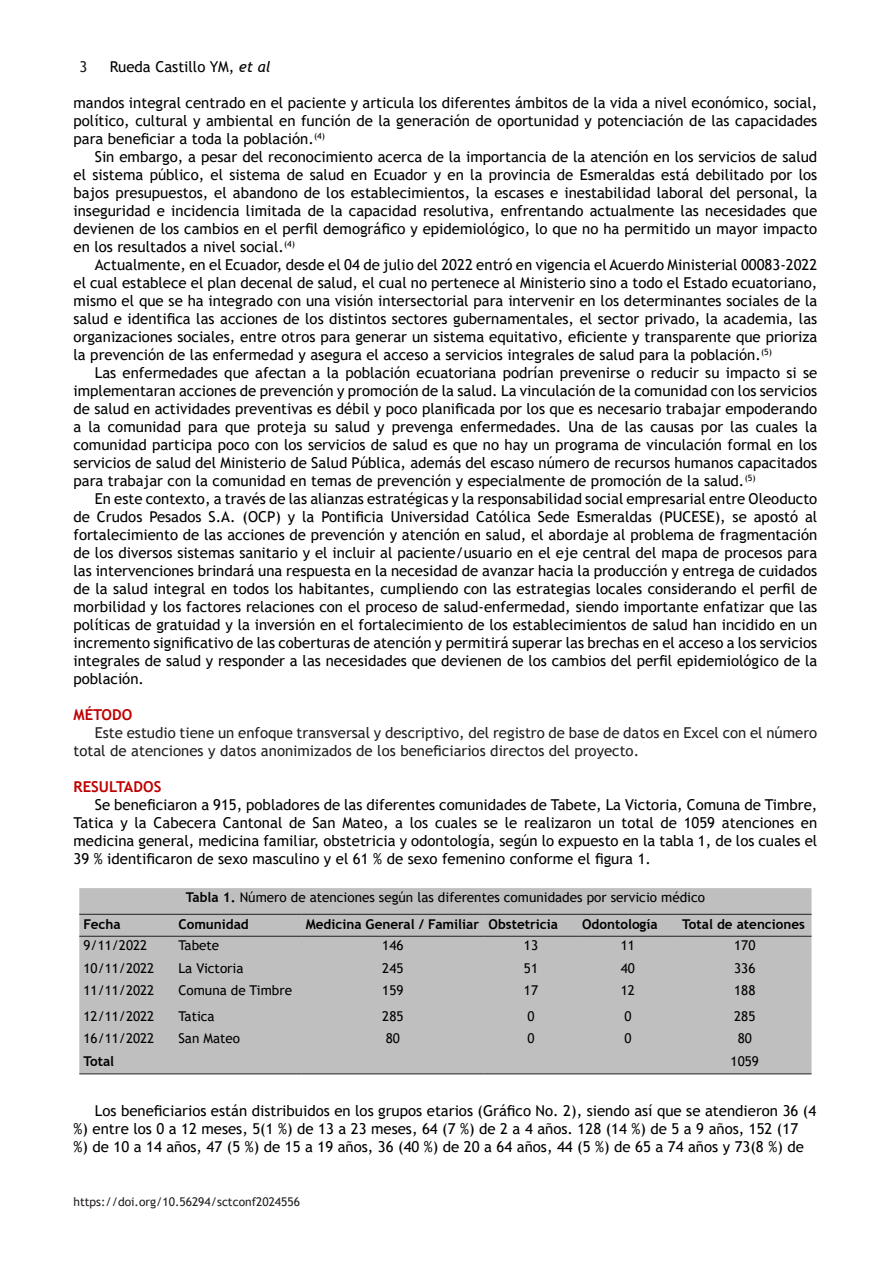
<style>
.page{position:relative;width:893px;height:1263px;background:#fff}
.page>*{position:absolute;margin:0;border:0;box-sizing:border-box;transform-origin:0 0}
.Default{font:15px/18px "Trebuchet MS";color:#000;text-align:justify}
.No_Spacing{font:15px/18px "Trebuchet MS";color:#000}
.t1{font:15px/18px "Trebuchet MS";color:#231f20}
.t2{font:700 15px "Trebuchet MS";color:#be0000}
.t3{font:13.5px "Trebuchet MS";color:#000}
.t4{font:700 13.5px "Trebuchet MS";color:#000}
.t5{font:12px "Trebuchet MS";color:#231f20}
.s1{font-style:italic}
.s2{font-weight:700}
</style>
<div class="page">
<div style="left:79px;top:888px;width:732px;height:185px;background:#bfbfbf"></div>
<hr style="left:79px;top:914px;width:95px;height:1px;background:#231f20">
<hr style="left:174px;top:914px;width:128px;height:1px;background:#231f20">
<hr style="left:302px;top:914px;width:182px;height:1px;background:#231f20">
<hr style="left:484px;top:914px;width:94px;height:1px;background:#231f20">
<hr style="left:578px;top:914px;width:100px;height:1px;background:#231f20">
<hr style="left:678px;top:914px;width:133px;height:1px;background:#231f20">
<hr style="left:79px;top:936px;width:95px;height:1px;background:#231f20">
<hr style="left:174px;top:936px;width:128px;height:1px;background:#231f20">
<hr style="left:302px;top:936px;width:182px;height:1px;background:#231f20">
<hr style="left:484px;top:936px;width:94px;height:1px;background:#231f20">
<hr style="left:578px;top:936px;width:100px;height:1px;background:#231f20">
<hr style="left:678px;top:936px;width:133px;height:1px;background:#231f20">
<hr style="left:79px;top:1073px;width:95px;height:1px;background:#231f20">
<hr style="left:174px;top:1073px;width:128px;height:1px;background:#231f20">
<hr style="left:302px;top:1073px;width:182px;height:1px;background:#231f20">
<hr style="left:484px;top:1073px;width:94px;height:1px;background:#231f20">
<hr style="left:578px;top:1073px;width:100px;height:1px;background:#231f20">
<hr style="left:678px;top:1073px;width:133px;height:1px;background:#231f20">
<p class="t1" style="left:80px;top:58px;width:9px">3</p>
<p class="Default" style="left:110px;top:58px;width:162px">Rueda Castillo YM, <span class="s1">et al</span></p>
<p class="Default" style="left:74px;top:94px;width:745px">mandos integral centrado en el paciente y articula los diferentes ámbitos de la vida a nivel económico, social, político, cultural y ambiental en función de la generación de oportunidad y potenciación de las capacidades para beneficiar a toda la población.<sup>(4)</sup></p>
<p class="Default" style="left:74px;top:148px;width:745px;text-indent:21px">Sin embargo, a pesar del reconocimiento acerca de la importancia de la atención en los servicios de salud el sistema público, el sistema de salud en Ecuador y en la provincia de Esmeraldas está debilitado por los bajos presupuestos, el abandono de los establecimientos, la escases e inestabilidad laboral del personal, la inseguridad e incidencia limitada de la capacidad resolutiva, enfrentando actualmente las necesidades que devienen de los cambios en el perfil demográfico y epidemiológico, lo que no ha permitido un mayor impacto en los resultados a nivel social.<sup>(4)</sup></p>
<p class="Default" style="left:74px;top:256px;width:745px;text-indent:21px">Actualmente, en el Ecuador, desde el 04 de julio del 2022 entró en vigencia el Acuerdo Ministerial 00083-2022 el cual establece el plan decenal de salud, el cual no pertenece al Ministerio sino a todo el Estado ecuatoriano, mismo el que se ha integrado con una visión intersectorial para intervenir en los determinantes sociales de la salud e identifica las acciones de los distintos sectores gubernamentales, el sector privado, la academia, las organizaciones sociales, entre otros para generar un sistema equitativo, eficiente y transparente que prioriza la prevención de las enfermedad y asegura el acceso a servicios integrales de salud para la población.<sup>(5)</sup></p>
<p class="Default" style="left:74px;top:364px;width:745px;text-indent:21px">Las enfermedades que afectan a la población ecuatoriana podrían prevenirse o reducir su impacto si se implementaran acciones de prevención y promoción de la salud. La vinculación de la comunidad con los servicios de salud en actividades preventivas es débil y poco planificada por los que es necesario trabajar empoderando a la comunidad para que proteja su salud y prevenga enfermedades. Una de las causas por las cuales la comunidad participa poco con los servicios de salud es que no hay un programa de vinculación formal en los servicios de salud del Ministerio de Salud Pública, además del escaso número de recursos humanos capacitados para trabajar con la comunidad en temas de prevención y especialmente de promoción de la salud.<sup>(5)</sup></p>
<p class="Default" style="left:74px;top:490px;width:745px;text-indent:21px">En este contexto, a través de las alianzas estratégicas y la responsabilidad social empresarial entre Oleoducto de Crudos Pesados S.A. (OCP) y la Pontificia Universidad Católica Sede Esmeraldas (PUCESE), se apostó al fortalecimiento de las acciones de prevención y atención en salud, el abordaje al problema de fragmentación de los diversos sistemas sanitario y el incluir al paciente/usuario en el eje central del mapa de procesos para las intervenciones brindará una respuesta en la necesidad de avanzar hacia la producción y entrega de cuidados de la salud integral en todos los habitantes, cumpliendo con las estrategias locales considerando el perfil de morbilidad y los factores relaciones con el proceso de salud-enfermedad, siendo importante enfatizar que las políticas de gratuidad y la inversión en el fortalecimiento de los establecimientos de salud han incidido en un incremento significativo de las coberturas de atención y permitirá superar las brechas en el acceso a los servicios integrales de salud y responder a las necesidades que devienen de los cambios del perfil epidemiológico de la población.</p>
<p class="t2" style="left:74px;top:705px;width:60px">MÉTODO</p>
<p class="t1" style="left:74px;top:724px;width:745px;text-indent:21px">Este estudio tiene un enfoque transversal y descriptivo, del registro de base de datos en Excel con el número total de atenciones y datos anonimizados de los beneficiarios directos del proyecto.</p>
<p class="t2" style="left:74px;top:777px;width:89px">RESULTADOS</p>
<p class="Default" style="left:74px;top:796px;width:745px;text-indent:21px">Se beneficiaron a 915, pobladores de las diferentes comunidades de Tabete, La Victoria, Comuna de Timbre, Tatica y la Cabecera Cantonal de San Mateo, a los cuales se le realizaron un total de 1059 atenciones en medicina general, medicina familiar, obstetricia y odontología, según lo expuesto en la tabla 1, de los cuales el 39 % identificaron de sexo masculino y el 61 % de sexo femenino conforme el figura 1.</p>
<p class="t3" style="left:186px;top:889px;width:521px"><span class="s2">Tabla 1.</span> Número de atenciones según las diferentes comunidades por servicio médico</p>
<p class="t4" style="left:84px;top:915px;width:39px">Fecha</p>
<p class="t4" style="left:178px;top:915px;width:72px">Comunidad</p>
<p class="t4" style="left:306px;top:915px;width:175px">Medicina General / Familiar</p>
<p class="t4" style="left:489px;top:915px;width:71px">Obstetricia</p>
<p class="t4" style="left:582px;top:915px;width:77px">Odontología</p>
<p class="t4" style="left:682px;top:915px;width:124px">Total de atenciones</p>
<p class="t3" style="left:84px;top:937px;width:65px">9/11/2022</p>
<p class="t3" style="left:178px;top:937px;width:42px">Tabete</p>
<p class="t3" style="left:382px;top:937px;width:23px">146</p>
<p class="t3" style="left:524px;top:937px;width:16px">13</p>
<p class="t3" style="left:621px;top:937px;width:16px">11</p>
<p class="t3" style="left:734px;top:937px;width:23px">170</p>
<p class="t3" style="left:84px;top:960px;width:72px">10/11/2022</p>
<p class="t3" style="left:178px;top:960px;width:66px">La Victoria</p>
<p class="t3" style="left:382px;top:960px;width:23px">245</p>
<p class="t3" style="left:524px;top:960px;width:16px">51</p>
<p class="t3" style="left:621px;top:960px;width:16px">40</p>
<p class="t3" style="left:734px;top:960px;width:23px">336</p>
<p class="t3" style="left:84px;top:982px;width:72px">11/11/2022</p>
<p class="t3" style="left:178px;top:982px;width:115px">Comuna de Timbre</p>
<p class="t3" style="left:382px;top:982px;width:23px">159</p>
<p class="t3" style="left:524px;top:982px;width:16px">17</p>
<p class="t3" style="left:621px;top:982px;width:16px">12</p>
<p class="t3" style="left:734px;top:982px;width:23px">188</p>
<p class="t3" style="left:84px;top:1007px;width:72px">12/11/2022</p>
<p class="t3" style="left:178px;top:1007px;width:38px">Tatica</p>
<p class="t3" style="left:382px;top:1007px;width:23px">285</p>
<p class="t3" style="left:527px;top:1007px;width:9px">0</p>
<p class="t3" style="left:624px;top:1007px;width:9px">0</p>
<p class="t3" style="left:734px;top:1007px;width:23px">285</p>
<p class="t3" style="left:84px;top:1030px;width:72px">16/11/2022</p>
<p class="t3" style="left:178px;top:1030px;width:63px">San Mateo</p>
<p class="t3" style="left:386px;top:1030px;width:16px">80</p>
<p class="t3" style="left:527px;top:1030px;width:9px">0</p>
<p class="t3" style="left:624px;top:1030px;width:9px">0</p>
<p class="t3" style="left:738px;top:1030px;width:16px">80</p>
<p class="t4" style="left:84px;top:1052px;width:32px">Total</p>
<p class="t3" style="left:731px;top:1052px;width:30px">1059</p>
<p class="No_Spacing" style="left:74px;top:1102px;width:744px;text-indent:21px">Los beneficiarios están distribuidos en los grupos etarios (Gráfico No. 2), siendo así que se atendieron 36 (4 %) entre los 0 a 12 meses, 5(1 %) de 13 a 23 meses, 64 (7 %) de 2 a 4 años. 128 (14 %) de 5 a 9 años, 152 (17 %) de 10 a 14 años, 47 (5 %) de 15 a 19 años, 36 (40 %) de 20 a 64 años, 44 (5 %) de 65 a 74 años y 73(8 %) de</p>
<p class="t5" style="left:74px;top:1194px;width:228px">https://doi.org/10.56294/sctconf2024556</p>
</div>
